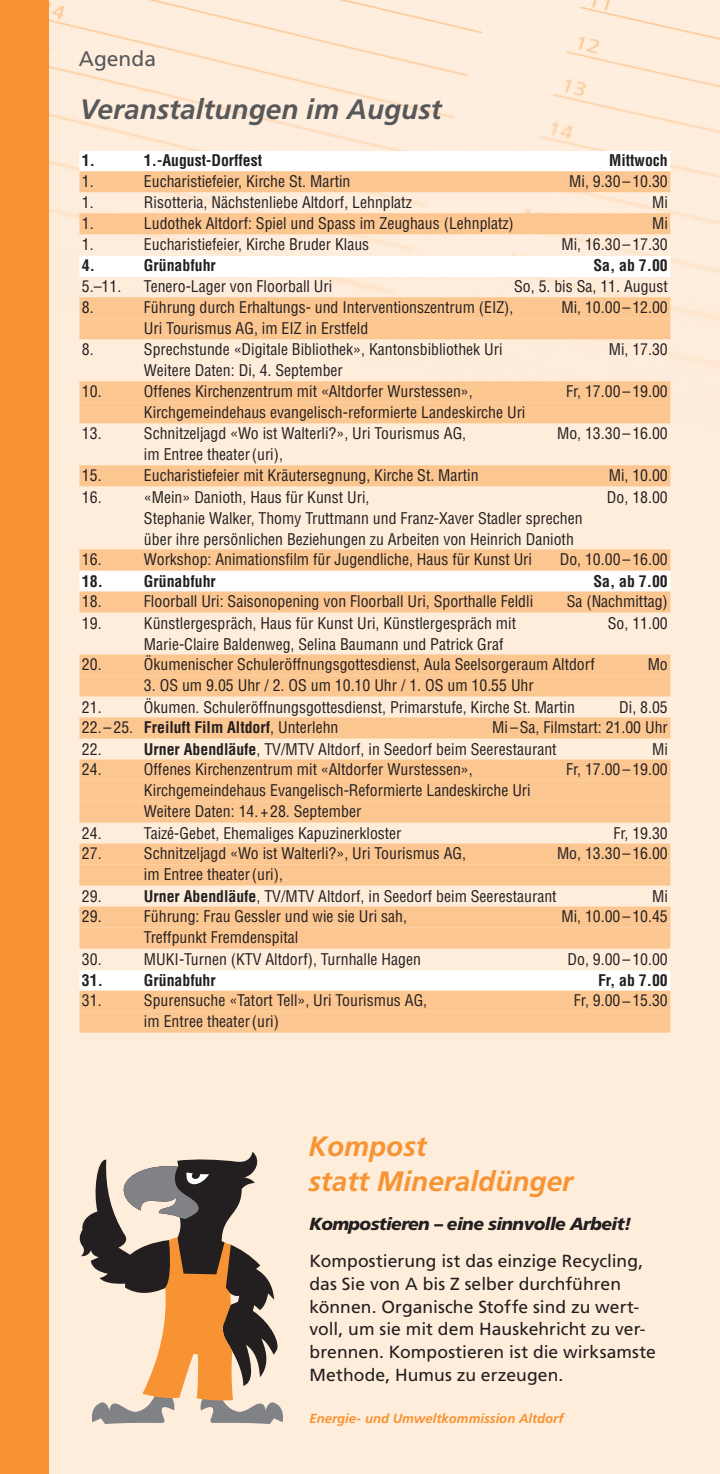
<style>
.page{position:relative;width:720px;height:1474px;background:#fff}
.page>*{position:absolute;margin:0;border:0;box-sizing:border-box;transform-origin:0 0}
.t1{font:italic 700 28px/35px "Frutiger";color:#f79332}
.t2{font:italic 700 28px "Frutiger";color:#57585a}
.t3{font:21px "Frutiger";color:#57585a}
.t4{font:17.5px/22.8px "Frutiger";letter-spacing:.005em;color:#231f20}
.t5{font:italic 900 17.5px "Frutiger";letter-spacing:-.035em;color:#231f20}
.t6{font:condensed 15.75px/21px "Helvetica";color:#231f20}
.t7{font:700 condensed 15.75px "Helvetica";color:#231f20}
.t8{font:italic 700 13.12px "Frutiger";color:#f79332}
.s1{font-weight:400}
.s2{font-weight:700}
</style>
<div class="page">
<div style="left:0;top:0;width:49px;height:1473px;background:#f79332"></div>
<div style="left:79px;top:171px;width:591px;height:21px;background:#fcc691"></div>
<div style="left:79px;top:213px;width:591px;height:21px;background:#fcc691"></div>
<div style="left:79px;top:297px;width:591px;height:21px;background:#fcc691"></div>
<div style="left:79px;top:318px;width:591px;height:21px;background:#fcc691"></div>
<div style="left:79px;top:381px;width:591px;height:21px;background:#fcc691"></div>
<div style="left:79px;top:402px;width:591px;height:21px;background:#fcc691"></div>
<div style="left:79px;top:465px;width:591px;height:21px;background:#fcc691"></div>
<div style="left:79px;top:549px;width:591px;height:21px;background:#fcc691"></div>
<div style="left:79px;top:591px;width:591px;height:21px;background:#fcc691"></div>
<div style="left:79px;top:654px;width:591px;height:21px;background:#fcc691"></div>
<div style="left:79px;top:675px;width:591px;height:21px;background:#fcc691"></div>
<div style="left:79px;top:717px;width:591px;height:21px;background:#fcc691"></div>
<div style="left:79px;top:759px;width:591px;height:21px;background:#fcc691"></div>
<div style="left:79px;top:780px;width:591px;height:21px;background:#fcc691"></div>
<div style="left:79px;top:801px;width:591px;height:21px;background:#fcc691"></div>
<div style="left:79px;top:843px;width:591px;height:21px;background:#fcc691"></div>
<div style="left:79px;top:864px;width:591px;height:21px;background:#fcc691"></div>
<div style="left:79px;top:906px;width:591px;height:21px;background:#fcc691"></div>
<div style="left:79px;top:927px;width:591px;height:21px;background:#fcc691"></div>
<div style="left:79px;top:990px;width:591px;height:21px;background:#fcc691"></div>
<div style="left:79px;top:1011px;width:591px;height:21px;background:#fcc691"></div>
<svg style="left:80px;top:1151px;width:203px;height:272px;background:#b69d85"></svg>
<h2 class="t3" style="left:79px;top:46px;width:79px">Agenda</h2>
<h1 class="t2" style="left:80px;top:93px;width:363px">Veranstaltungen im August</h1>
<p class="t7" style="left:82px;top:151px;width:15px">1.</p>
<p class="t7" style="left:144px;top:151px;width:120px">1.-August-Dorffest</p>
<p class="t7" style="left:609px;top:151px;width:60px">Mittwoch</p>
<p class="t6" style="left:82px;top:170px;width:13px">1.</p>
<p class="t6" style="left:144px;top:170px;width:208px">Eucharistiefeier, Kirche St. Martin</p>
<p class="t6" style="left:569px;top:170px;width:100px">Mi, 9.30–10.30</p>
<p class="t6" style="left:82px;top:192px;width:13px">1.</p>
<p class="t6" style="left:144px;top:192px;width:269px">Risotteria, Nächstenliebe Altdorf, Lehnplatz</p>
<p class="t6" style="left:651px;top:192px;width:17px">Mi</p>
<p class="t6" style="left:82px;top:212px;width:13px">1.</p>
<p class="t6" style="left:144px;top:212px;width:371px">Ludothek Altdorf: Spiel und Spass im Zeughaus (Lehnplatz)</p>
<p class="t6" style="left:651px;top:212px;width:17px">Mi</p>
<p class="t6" style="left:82px;top:234px;width:13px">1.</p>
<p class="t6" style="left:144px;top:234px;width:227px">Eucharistiefeier, Kirche Bruder Klaus</p>
<p class="t6" style="left:561px;top:234px;width:108px">Mi, 16.30–17.30</p>
<p class="t7" style="left:82px;top:256px;width:15px">4.</p>
<p class="t7" style="left:144px;top:256px;width:73px">Grünabfuhr</p>
<p class="t7" style="left:593px;top:256px;width:76px">Sa, ab 7.00</p>
<p class="t6" style="left:82px;top:276px;width:41px">5.–11.</p>
<p class="t6" style="left:144px;top:276px;width:190px">Tenero-Lager von Floorball Uri</p>
<p class="t6" style="left:514px;top:276px;width:155px">So, 5. bis Sa, 11. August</p>
<p class="t6" style="left:82px;top:296px;width:13px">8.</p>
<p class="t6" style="left:144px;top:296px;width:371px">Führung durch Erhaltungs- und Interventionszentrum (EIZ),</p>
<p class="t6" style="left:561px;top:296px;width:108px">Mi, 10.00–12.00</p>
<p class="t6" style="left:144px;top:317px;width:226px">Uri Tourismus AG, im EIZ in Erstfeld</p>
<p class="t6" style="left:82px;top:339px;width:13px">8.</p>
<p class="t6" style="left:144px;top:339px;width:360px">Sprechstunde «Digitale Bibliothek», Kantonsbibliothek Uri</p>
<p class="t6" style="left:608px;top:339px;width:61px">Mi, 17.30</p>
<p class="t6" style="left:144px;top:360px;width:200px">Weitere Daten: Di, 4. September</p>
<p class="t6" style="left:82px;top:380px;width:21px">10.</p>
<p class="t6" style="left:144px;top:380px;width:330px">Offenes Kirchenzentrum mit «Altdorfer Wurstessen»,</p>
<p class="t6" style="left:566px;top:380px;width:103px">Fr, 17.00–19.00</p>
<p class="t6" style="left:144px;top:401px;width:383px">Kirchgemeindehaus evangelisch-reformierte Landeskirche Uri</p>
<p class="t6" style="left:82px;top:423px;width:21px">13.</p>
<p class="t6" style="left:144px;top:423px;width:323px">Schnitzeljagd «Wo ist Walterli?», Uri Tourismus AG,</p>
<p class="t6" style="left:557px;top:423px;width:112px">Mo, 13.30 –16.00</p>
<p class="t6" style="left:144px;top:444px;width:140px">im Entree theater(uri),</p>
<p class="t6" style="left:82px;top:464px;width:21px">15.</p>
<p class="t6" style="left:144px;top:464px;width:336px">Eucharistiefeier mit Kräutersegnung, Kirche St. Martin</p>
<p class="t6" style="left:608px;top:464px;width:61px">Mi, 10.00</p>
<p class="t6" style="left:82px;top:486px;width:21px">16.</p>
<p class="t6" style="left:144px;top:486px;width:227px">«Mein» Danioth, Haus für Kunst Uri,</p>
<p class="t6" style="left:606px;top:486px;width:62px">Do, 18.00</p>
<p class="t6" style="left:144px;top:507px;width:440px">Stephanie Walker, Thomy Truttmann und Franz-Xaver Stadler sprechen über ihre persönlichen Beziehungen zu Arbeiten von Heinrich Danioth</p>
<p class="t6" style="left:82px;top:548px;width:21px">16.</p>
<p class="t6" style="left:144px;top:548px;width:389px">Workshop: Animationsfilm für Jugendliche, Haus für Kunst Uri</p>
<p class="t6" style="left:559px;top:548px;width:110px">Do, 10.00–16.00</p>
<p class="t7" style="left:82px;top:571px;width:22px">18.</p>
<p class="t7" style="left:144px;top:571px;width:73px">Grünabfuhr</p>
<p class="t7" style="left:593px;top:571px;width:76px">Sa, ab 7.00</p>
<p class="t6" style="left:82px;top:590px;width:21px">18.</p>
<p class="t6" style="left:144px;top:590px;width:390px">Floorball Uri: Saisonopening von Floorball Uri, Sporthalle Feldli</p>
<p class="t6" style="left:566px;top:590px;width:103px">Sa (Nachmittag)</p>
<p class="t6" style="left:82px;top:612px;width:21px">19.</p>
<p class="t6" style="left:144px;top:612px;width:373px">Künstlergespräch, Haus für Kunst Uri, Künstlergespräch mit</p>
<p class="t6" style="left:607px;top:612px;width:61px">So, 11.00</p>
<p class="t6" style="left:144px;top:633px;width:361px">Marie-Claire Baldenweg, Selina Baumann und Patrick Graf</p>
<p class="t6" style="left:82px;top:653px;width:21px">20.</p>
<p class="t6" style="left:144px;top:653px;width:452px">Ökumenischer Schuleröffnungsgottesdienst, Aula Seelsorgeraum Altdorf</p>
<p class="t6" style="left:647px;top:653px;width:22px">Mo</p>
<p class="t6" style="left:144px;top:674px;width:391px">3. OS um 9.05 Uhr / 2. OS um 10.10 Uhr / 1. OS um 10.55 Uhr</p>
<p class="t6" style="left:82px;top:696px;width:21px">21.</p>
<p class="t6" style="left:144px;top:696px;width:432px">Ökumen. Schuleröffnungsgottesdienst, Primarstufe, Kirche St. Martin</p>
<p class="t6" style="left:619px;top:696px;width:50px">Di, 8.05</p>
<p class="t7" style="left:82px;top:718px;width:258px"><span class="s1">22.– 25.</span> Freiluft Film Altdorf<span class="s1">, Unterlehn</span></p>
<p class="t6" style="left:492px;top:716px;width:177px">Mi –Sa, Filmstart: 21.00 Uhr</p>
<p class="t6" style="left:82px;top:738px;width:21px">22.</p>
<p class="t6" style="left:144px;top:738px;width:414px"><span class="s2">Urner Abendläufe</span>, TV/MTV Altdorf, in Seedorf beim Seerestaurant</p>
<p class="t6" style="left:651px;top:738px;width:17px">Mi</p>
<p class="t6" style="left:82px;top:758px;width:21px">24.</p>
<p class="t6" style="left:144px;top:758px;width:330px">Offenes Kirchenzentrum mit «Altdorfer Wurstessen»,</p>
<p class="t6" style="left:566px;top:758px;width:103px">Fr, 17.00 –19.00</p>
<p class="t6" style="left:144px;top:779px;width:388px">Kirchgemeindehaus Evangelisch-Reformierte Landeskirche Uri<br>Weitere Daten: 14.+28. September</p>
<p class="t6" style="left:82px;top:822px;width:21px">24.</p>
<p class="t6" style="left:144px;top:822px;width:259px">Taizé-Gebet, Ehemaliges Kapuzinerkloster</p>
<p class="t6" style="left:613px;top:822px;width:56px">Fr, 19.30</p>
<p class="t6" style="left:82px;top:842px;width:21px">27.</p>
<p class="t6" style="left:144px;top:842px;width:323px">Schnitzeljagd «Wo ist Walterli?», Uri Tourismus AG,</p>
<p class="t6" style="left:557px;top:842px;width:112px">Mo, 13.30–16.00</p>
<p class="t6" style="left:144px;top:863px;width:140px">im Entree theater(uri),</p>
<p class="t6" style="left:82px;top:885px;width:21px">29.</p>
<p class="t6" style="left:144px;top:885px;width:414px"><span class="s2">Urner Abendläufe</span>, TV/MTV Altdorf, in Seedorf beim Seerestaurant</p>
<p class="t6" style="left:651px;top:885px;width:17px">Mi</p>
<p class="t6" style="left:82px;top:905px;width:21px">29.</p>
<p class="t6" style="left:144px;top:905px;width:264px">Führung: Frau Gessler und wie sie Uri sah,</p>
<p class="t6" style="left:561px;top:905px;width:108px">Mi, 10.00–10.45</p>
<p class="t6" style="left:144px;top:926px;width:156px">Treffpunkt Fremdenspital</p>
<p class="t6" style="left:82px;top:948px;width:21px">30.</p>
<p class="t6" style="left:144px;top:948px;width:278px">MUKI-Turnen (KTV Altdorf), Turnhalle Hagen</p>
<p class="t6" style="left:567px;top:948px;width:102px">Do, 9.00–10.00</p>
<p class="t7" style="left:82px;top:970px;width:22px">31.</p>
<p class="t7" style="left:144px;top:970px;width:73px">Grünabfuhr</p>
<p class="t7" style="left:597px;top:970px;width:71px">Fr, ab 7.00</p>
<p class="t6" style="left:82px;top:989px;width:21px">31.</p>
<p class="t6" style="left:144px;top:989px;width:284px">Spurensuche «Tatort Tell», Uri Tourismus AG,</p>
<p class="t6" style="left:573px;top:989px;width:95px">Fr, 9.00–15.30</p>
<p class="t6" style="left:144px;top:1010px;width:136px">im Entree theater(uri)</p>
<h1 class="t1" style="left:308px;top:1128px;width:266px">Kompost<br>statt Mineraldünger</h1>
<p class="t5" style="left:309px;top:1213px;width:323px">Kompostieren – eine sinnvolle Arbeit!</p>
<p class="t4" style="left:309px;top:1249px;width:348px">Kompostierung ist das einzige Recycling, das Sie von A bis Z selber durchführen können. Organische Stoffe sind zu wert&shy;voll, um sie mit dem Hauskehricht zu ver&shy;brennen. Kompostieren ist die wirksamste Methode, Humus zu erzeugen.</p>
<p class="t8" style="left:309px;top:1410px;width:255px">Energie- und Umweltkommission Altdorf</p>
</div>
